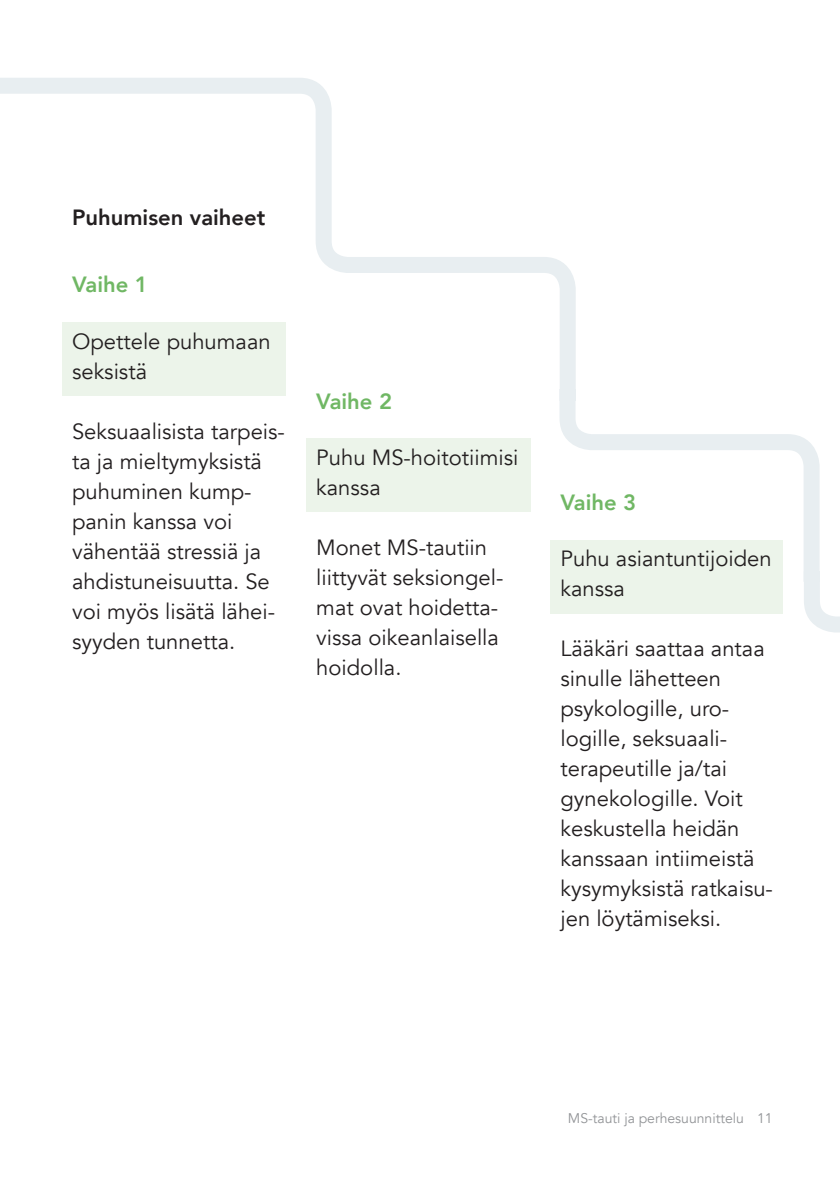
<style>
.page{position:relative;width:840px;height:1191px;background:#fff}
.page>*{position:absolute;margin:0;border:0;box-sizing:border-box;transform-origin:0 0}
.leipis{font:22px/30px "Avenir";color:#231f20}
.väliotsikko{font:800 22px "Avenir";color:#70b764}
.väliotsikko-2{font:800 22px "Avenir";color:#231f20}
.t1{font:14px "Avenir";color:#939598}
</style>
<div class="page">
<svg style="left:0;top:78px;width:839px;height:555px"></svg>
<p class="väliotsikko-2" style="left:72px;top:201px;width:195px">Puhumisen vaiheet</p>
<p class="väliotsikko" style="left:72px;top:268px;width:77px">Vaihe 1</p>
<p class="leipis" style="left:72px;top:327px;width:200px">Opettele puhumaan seksistä</p>
<p class="leipis" style="left:72px;top:417px;width:214px">Seksuaalisista tarpeis&shy;ta ja mieltymyksistä puhuminen kump&shy;panin kanssa voi vähentää stressiä ja ahdistuneisuutta. Se voi myös lisätä lähei&shy;syyden tunnetta.</p>
<p class="väliotsikko" style="left:316px;top:384px;width:77px">Vaihe 2</p>
<p class="leipis" style="left:316px;top:443px;width:204px">Puhu MS-hoitotiimisi kanssa</p>
<p class="leipis" style="left:316px;top:533px;width:172px">Monet MS-tautiin</p>
<p class="leipis" style="left:316px;top:563px;width:188px">liittyvät seksiongel&shy;mat ovat hoidetta&shy;vissa oikeanlaisella hoidolla.</p>
<p class="väliotsikko" style="left:560px;top:485px;width:77px">Vaihe 3</p>
<p class="leipis" style="left:560px;top:544px;width:213px">Puhu asiantuntijoiden kanssa</p>
<p class="leipis" style="left:560px;top:634px;width:206px">Lääkäri saattaa antaa</p>
<p class="leipis" style="left:560px;top:664px;width:162px">sinulle lähetteen</p>
<p class="leipis" style="left:560px;top:694px;width:214px">psykologille, uro&shy;logille, seksuaali&shy;terapeutille ja/tai gynekologille. Voit keskustella heidän kanssaan intiimeistä kysymyksistä ratkaisu&shy;jen löytämiseksi.</p>
<p class="t1" style="left:567px;top:1109px;width:206px">MS-tauti ja perhesuunnittelu 11</p>
</div>
